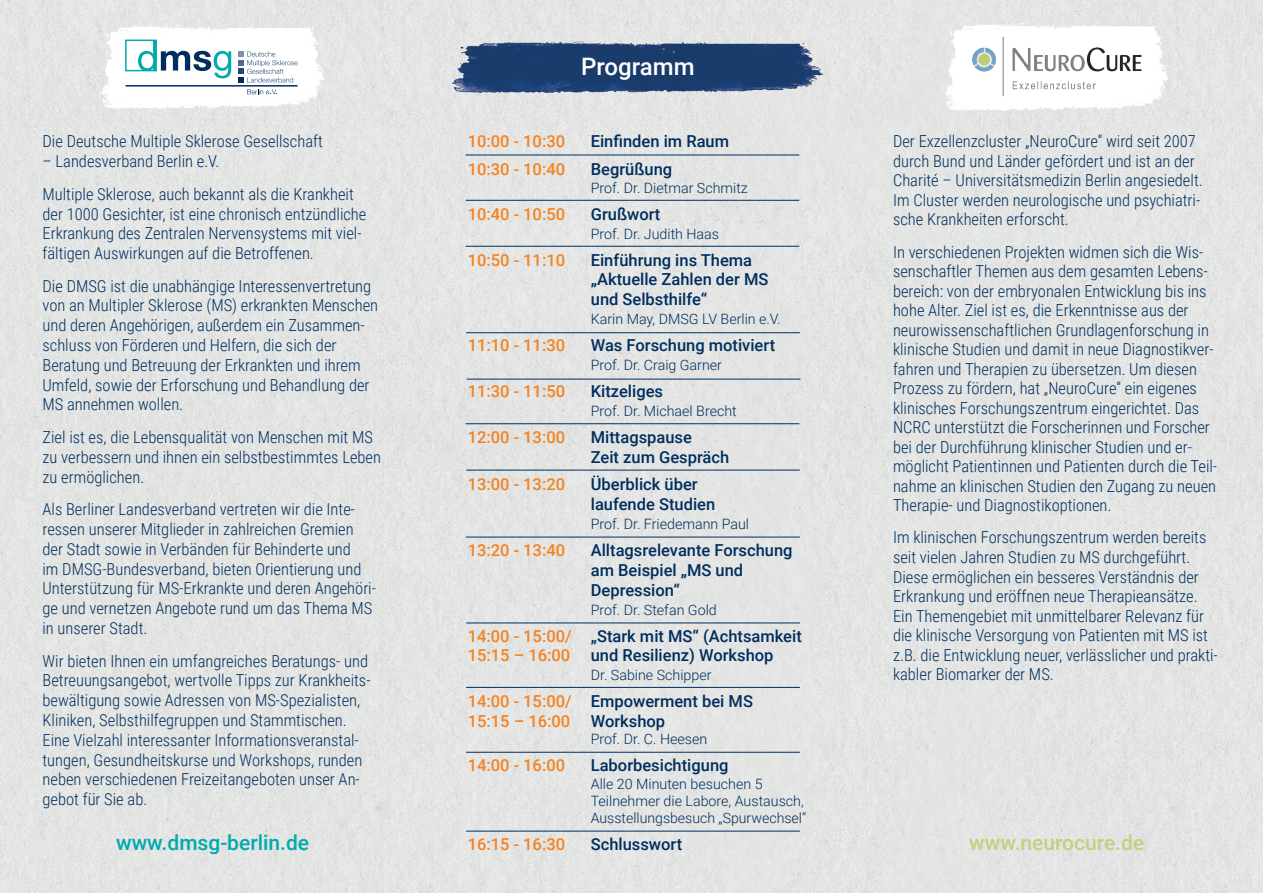
<style>
.page{position:relative;width:1263px;height:893px;background:#e3e4e3}
.page>*{position:absolute;margin:0;border:0;box-sizing:border-box;transform-origin:0 0}
.t1{font:500 24px "Roboto";color:#fff}
.t2{font:500 21px "Roboto";color:#00aaad}
.t3{font:500 21px "Roboto";color:#c2d07f}
.t4{font:300 16.5px/19.5px "Roboto Condensed";color:#002e5e}
.t5{font:500 16.5px/19.8px "Roboto";color:#002e5e}
.t6{font:500 16.5px "Roboto";color:#f58220}
.t7{font:300 14.25px/17.1px "Roboto";color:#002e5e}
.s1{color:#f58220}
</style>
<div class="page">
<img style="left:446px;top:38px;width:383px;height:61px">
<hr style="left:466px;top:155px;width:333px;height:1px;background:#002e5e">
<hr style="left:466px;top:200px;width:333px;height:1px;background:#002e5e">
<hr style="left:466px;top:246px;width:333px;height:1px;background:#002e5e">
<hr style="left:467px;top:379px;width:333px;height:1px;background:#002e5e">
<hr style="left:466px;top:423px;width:333px;height:1px;background:#002e5e">
<hr style="left:466px;top:470px;width:334px;height:1px;background:#002e5e">
<hr style="left:466px;top:537px;width:334px;height:1px;background:#002e5e">
<hr style="left:466px;top:332px;width:334px;height:1px;background:#002e5e">
<hr style="left:466px;top:623px;width:334px;height:1px;background:#002e5e">
<hr style="left:466px;top:752px;width:334px;height:1px;background:#002e5e">
<hr style="left:466px;top:831px;width:334px;height:1px;background:#002e5e">
<img style="left:99px;top:24px;width:227px;height:86px">
<div style="left:125px;top:40px;width:32px;height:31px;border:2px solid #00aaad"></div>
<svg style="left:138px;top:40px;width:93px;height:38px"></svg>
<svg style="left:238px;top:51px;width:60px;height:32px"></svg>
<svg style="left:247px;top:89px;width:30px;height:6px"></svg>
<hr style="left:126px;top:85px;width:172px;height:2px;background:#002e5e">
<img style="left:943px;top:22px;width:227px;height:90px">
<img style="left:969px;top:35px;width:175px;height:62px">
<hr style="left:466px;top:687px;width:334px;height:1px;background:#002e5e">
<h1 class="t1" style="left:581px;top:50px;width:115px">Programm</h1>
<p class="t6" style="left:468px;top:130px;width:99px">10:00 - 10:30</p>
<p class="t5" style="left:591px;top:131px;width:140px">Einfinden im Raum</p>
<p class="t6" style="left:468px;top:157px;width:99px">10:30 - 10:40</p>
<p class="t5" style="left:591px;top:158px;width:83px">Begrüßung</p>
<p class="t7" style="left:591px;top:178px;width:159px">Prof. Dr. Dietmar Schmitz</p>
<p class="t6" style="left:468px;top:202px;width:99px">10:40 - 10:50</p>
<p class="t5" style="left:591px;top:203px;width:71px">Grußwort</p>
<p class="t7" style="left:591px;top:224px;width:130px">Prof. Dr. Judith Haas</p>
<p class="t6" style="left:468px;top:248px;width:99px">10:50 - 11:10</p>
<p class="t5" style="left:591px;top:249px;width:179px">Einführung ins Thema „Aktuelle Zahlen der MS und Selbsthilfe“</p>
<p class="t7" style="left:591px;top:310px;width:191px">Karin May, DMSG LV Berlin e.V.</p>
<p class="t6" style="left:468px;top:334px;width:99px">11:10 - 11:30</p>
<p class="t5" style="left:591px;top:335px;width:186px">Was Forschung motiviert</p>
<p class="t7" style="left:591px;top:356px;width:133px">Prof. Dr. Craig Garner</p>
<p class="t6" style="left:468px;top:380px;width:99px">11:30 - 11:50</p>
<p class="t5" style="left:591px;top:381px;width:74px">Kitzeliges</p>
<p class="t7" style="left:591px;top:402px;width:147px">Prof. Dr. Michael Brecht</p>
<p class="t6" style="left:468px;top:426px;width:99px">12:00 - 13:00</p>
<p class="t5" style="left:591px;top:427px;width:140px">Mittagspause<br>Zeit zum Gespräch</p>
<p class="t6" style="left:468px;top:473px;width:99px">13:00 - 13:20</p>
<p class="t5" style="left:591px;top:474px;width:126px">Überblick über laufende Studien</p>
<p class="t7" style="left:591px;top:515px;width:160px">Prof. Dr. Friedemann Paul</p>
<p class="t6" style="left:468px;top:539px;width:99px">13:20 - 13:40</p>
<p class="t5" style="left:591px;top:540px;width:203px">Alltagsrelevante Forschung am Beispiel „MS und<br>Depression“</p>
<p class="t7" style="left:591px;top:600px;width:127px">Prof. Dr. Stefan Gold</p>
<p class="t5" style="left:468px;top:625px;width:336px"><span class="s1">14:00 - 15:00/</span> „Stark mit MS“ (Achtsamkeit<br><span class="s1">15:15 – 16:00</span> und Resilienz) Workshop</p>
<p class="t7" style="left:591px;top:666px;width:122px">Dr. Sabine Schipper</p>
<p class="t5" style="left:468px;top:691px;width:287px"><span class="s1">14:00 - 15:00/</span> Empowerment bei MS<br><span class="s1">15:15 – 16:00</span> Workshop</p>
<p class="t7" style="left:591px;top:730px;width:118px">Prof. Dr. C. Heesen</p>
<p class="t6" style="left:468px;top:754px;width:99px">14:00 - 16:00</p>
<p class="t5" style="left:591px;top:755px;width:139px">Laborbesichtigung</p>
<p class="t7" style="left:591px;top:774px;width:217px">Alle 20 Minuten besuchen 5<br>Teilnehmer die Labore, Austausch,<br>Ausstellungsbesuch „Spurwechsel“</p>
<p class="t6" style="left:468px;top:832px;width:99px">16:15 - 16:30</p>
<p class="t5" style="left:591px;top:833px;width:93px">Schlusswort</p>
<p class="t4" style="left:43px;top:131px;width:282px">Die Deutsche Multiple Sklerose Gesellschaft</p>
<p class="t4" style="left:43px;top:144px;width:313px;line-height:32.5px">– Landesverband Berlin e.V.<br>Multiple Sklerose, auch bekannt als die Krankheit</p>
<p class="t4" style="left:43px;top:203px;width:325px">der 1000 Gesichter, ist eine chronisch entzündliche<br>Erkrankung des Zentralen Nervensystems mit viel&shy;fältigen Auswirkungen auf die Betroffenen.</p>
<p class="t4" style="left:43px;top:275px;width:337px">Die DMSG ist die unabhängige Interessenvertretung von an Multipler Sklerose (MS) erkrankten Menschen und deren Angehörigen, außerdem ein Zusammen&shy;schluss von Förderen und Helfern, die sich der Beratung und Betreuung der Erkrankten und ihrem Umfeld, sowie der Erforschung und Behandlung der MS annehmen wollen.</p>
<p class="t4" style="left:43px;top:427px;width:340px">Ziel ist es, die Lebensqualität von Menschen mit MS zu verbessern und ihnen ein selbstbestimmtes Leben zu ermöglichen.</p>
<p class="t4" style="left:43px;top:499px;width:335px">Als Berliner Landesverband vertreten wir die Inte&shy;ressen unserer Mitglieder in zahlreichen Gremien der Stadt sowie in Verbänden für Behinderte und<br>im DMSG-Bundesverband, bieten Orientierung und Unterstützung für MS-Erkrankte und deren Angehöri&shy;ge und vernetzen Angebote rund um das Thema MS in unserer Stadt.</p>
<p class="t4" style="left:43px;top:650px;width:330px">Wir bieten Ihnen ein umfangreiches Beratungs- und Betreuungsangebot, wertvolle Tipps zur Krankheits&shy;bewältigung sowie Adressen von MS-Spezialisten, Kliniken, Selbsthilfegruppen und Stammtischen.<br>Eine Vielzahl interessanter Informationsveranstal&shy;tungen, Gesundheitskurse und Workshops, runden neben verschiedenen Freizeitangeboten unser An&shy;gebot für Sie ab.</p>
<p class="t4" style="left:893px;top:131px;width:311px">Der Exzellenzcluster „NeuroCure“ wird seit 2007 durch Bund und Länder gefördert und ist an der Charité – Universitätsmedizin Berlin angesiedelt.<br>Im Cluster werden neurologische und psychiatri&shy;sche Krankheiten erforscht.</p>
<p class="t4" style="left:893px;top:241px;width:326px">In verschiedenen Projekten widmen sich die Wis&shy;senschaftler Themen aus dem gesamten Lebens&shy;bereich: von der embryonalen Entwicklung bis ins hohe Alter. Ziel ist es, die Erkenntnisse aus der neurowissenschaftlichen Grundlagenforschung in klinische Studien und damit in neue Diagnostikver&shy;fahren und Therapien zu übersetzen. Um diesen Prozess zu fördern, hat „NeuroCure“ ein eigenes klinisches Forschungszentrum eingerichtet. Das NCRC unterstützt die Forscherinnen und Forscher bei der Durchführung klinischer Studien und er&shy;möglicht Patientinnen und Patienten durch die Teil&shy;nahme an klinischen Studien den Zugang zu neuen Therapie- und Diagnostikoptionen.</p>
<p class="t4" style="left:893px;top:527px;width:326px">Im klinischen Forschungszentrum werden bereits seit vielen Jahren Studien zu MS durchgeführt.<br>Diese ermöglichen ein besseres Verständnis der Erkrankung und eröffnen neue Therapieansätze.<br>Ein Themengebiet mit unmittelbarer Relevanz für die klinische Versorgung von Patienten mit MS ist z.B. die Entwicklung neuer, verlässlicher und prakti&shy;kabler Biomarker der MS.</p>
<p class="t2" style="left:116px;top:828px;width:195px">www.dmsg-berlin.de</p>
<p class="t3" style="left:969px;top:828px;width:177px">www.neurocure.de</p>
</div>
